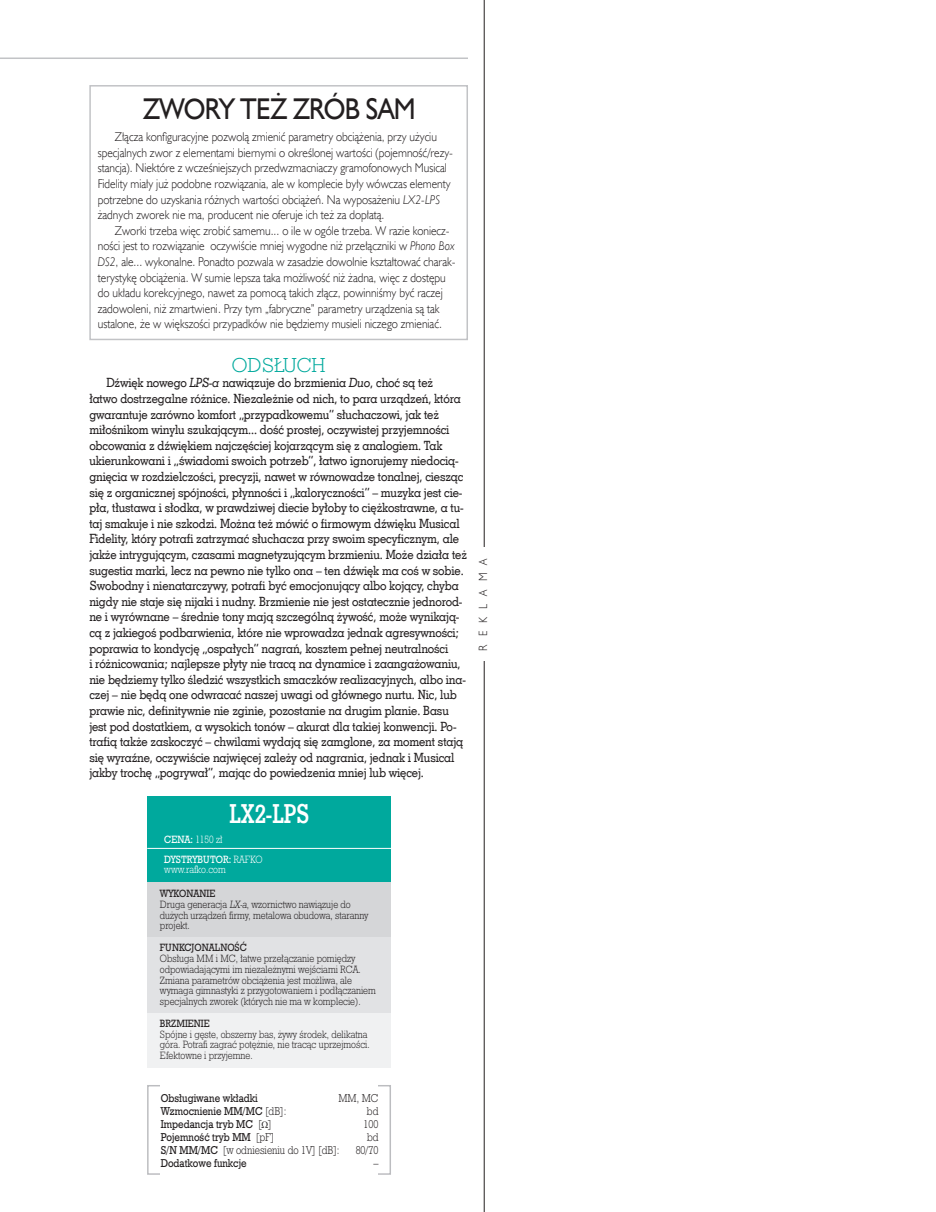
<style>
.page{position:relative;width:936px;height:1212px;background:#fff}
.page>*{position:absolute;margin:0;border:0;box-sizing:border-box;transform-origin:0 0}
.t1{font:30px "Humanst 521 EU";letter-spacing:-.025em;color:#231f20;scale:.9 1}
.t2{font:26.25px "Geo Slab 703 Bd EU";color:#fff;scale:.8 1}
.t3{font:18px "Geo Slab 703 Lt PL";color:#00a99d}
.t4{font:16.5px "Humanst 531 EU";color:#231f20;scale:.9 1}
.t5{font:12.75px/15.6px "Geo Slab 703 Md EU";letter-spacing:-.01em;color:#231f20;scale:.9 1}
.t6{font:12.75px/15.6px "Humanst 521 Lt EU";color:#231f20;scale:.9 1}
.t7{font:12px "Humanst 521 Lt EU";color:#231f20;scale:.9 1}
.t8{font:9.75px "Geo Slb 712 Md PL";color:#231f20;scale:.89 1}
.t9{font:9.75px "Geo Slb 712 Lt PL";color:#231f20;scale:.89 1}
.t10{font:9.75px "Geo Slb 712 Lt PL";color:#231f20;scale:.9 1}
.t11{font:9px/10.8px "Geo Slb 712 Lt PL";color:#231f20;scale:.9 1}
.t12{font:9px "Geo Slb 712 Md PL";color:#231f20;scale:.9 1}
.t13{font:9px "Geo Slb 712 Lt PL";color:#fff;scale:.9 1}
.t14{font:9px "Geo Slb 712 Md PL";color:#fff;scale:.9 1}
.s1{font-style:italic}
.s2{font-family:"Geo Slb 712 Md PL"}
.s3{font-family:"Geo Slb 712 Lt PL"}
</style>
<div class="page">
<hr style="left:0;top:58px;width:872px;height:1px;background:#c2c3c6">
<div style="left:147px;top:946px;width:244px;height:121px;background:#f0f1f2"></div>
<div style="left:147px;top:881px;width:244px;height:132px;background:#e1e2e4"></div>
<div style="left:147px;top:881px;width:244px;height:56px;background:#d5d6d8"></div>
<div style="left:147px;top:796px;width:244px;height:85px;background:#00a99d"></div>
<hr style="left:147px;top:848px;width:244px;height:1px;background:#fff">
<div style="left:147px;top:1085px;width:244px;height:90px;border:1px solid #bcbdc0"></div>
<div style="left:160px;top:1081px;width:217px;height:116px;background:#fff"></div>
<div style="left:468px;top:0;width:467px;height:1212px;background:#fff"></div>
<hr style="left:484px;top:0;width:1px;height:1212px;background:#231f20">
<div style="left:477px;top:548px;width:13px;height:113px;background:#fff"></div>
<div style="left:89px;top:85px;width:379px;height:255px;background:#fff;border:2px solid #c2c3c6"></div>
<h1 class="t1" style="left:143px;top:90px;width:304px">ZWORY TEŻ ZRÓB SAM</h1>
<p class="t6" style="left:98px;top:129px;width:396px;text-indent:17px">Złącza konfiguracyjne pozwolą zmienić parametry obciążenia, przy użyciu specjalnych zwor z elementami biernymi o określonej wartości (pojemność/rezy&shy;stancja). Niektóre z wcześniejszych przedwzmacniaczy gramofonowych Musical Fidelity miały już podobne rozwiązania, ale w komplecie były wówczas elementy potrzebne do uzyskania różnych wartości obciążeń. Na wyposażeniu <span class="s1">LX2-LPS </span>żadnych zworek nie ma, producent nie oferuje ich też za dopłatą.</p>
<p class="t6" style="left:98px;top:222px;width:399px;text-indent:17px">Zworki trzeba więc zrobić samemu... o ile w ogóle trzeba. W razie koniecz&shy;ności jest to rozwiązanie oczywiście mniej wygodne niż przełączniki w <span class="s1">Phono Box DS2</span>, ale... wykonalne. Ponadto pozwala w zasadzie dowolnie kształtować charak&shy;terystykę obciążenia. W sumie lepsza taka możliwość niż żadna, więc z dostępu do układu korekcyjnego, nawet za pomocą takich złącz, powinniśmy być raczej zadowoleni, niż zmartwieni. Przy tym „fabryczne” parametry urządzenia są tak ustalone, że w większości przypadków nie będziemy musieli niczego zmieniać.</p>
<h3 class="t3" style="left:232px;top:353px;width:95px">ODSŁUCH</h3>
<p class="t5" style="left:89px;top:375px;width:421px;text-indent:17px">Dźwięk nowego <span class="s1">LPS-a</span> nawiązuje do brzmienia <span class="s1">Duo</span>, choć są też<br>łatwo dostrzegalne różnice. Niezależnie od nich, to para urządzeń, która gwarantuje zarówno komfort „przypadkowemu” słuchaczowi, jak też miłośnikom winylu szukającym... dość prostej, oczywistej przyjemności obcowania z dźwiękiem najczęściej kojarzącym się z analogiem. Tak ukierunkowani i „świadomi swoich potrzeb”, łatwo ignorujemy niedocią&shy;gnięcia w rozdzielczości, precyzji, nawet w równowadze tonalnej, ciesząc się z organicznej spójności, płynności i „kaloryczności” – muzyka jest cie&shy;pła, tłustawa i słodka, w prawdziwej diecie byłoby to ciężkostrawne, a tu&shy;taj smakuje i nie szkodzi. Można też mówić o firmowym dźwięku Musical Fidelity, który potrafi zatrzymać słuchacza przy swoim specyficznym, ale jakże intrygującym, czasami magnetyzującym brzmieniu. Może działa też sugestia marki, lecz na pewno nie tylko ona – ten dźwięk ma coś w sobie.<br>Swobodny i nienatarczywy, potrafi być emocjonujący albo kojący, chyba nigdy nie staje się nijaki i nudny. Brzmienie nie jest ostatecznie jednorod&shy;ne i wyrównane – średnie tony mają szczególną żywość, może wynikają&shy;cą z jakiegoś podbarwienia, które nie wprowadza jednak agresywności; poprawia to kondycję „ospałych” nagrań, kosztem pełnej neutralności<br>i różnicowania; najlepsze płyty nie tracą na dynamice i zaangażowaniu, nie będziemy tylko śledzić wszystkich smaczków realizacyjnych, albo ina&shy;czej – nie będą one odwracać naszej uwagi od głównego nurtu. Nic, lub prawie nic, definitywnie nie zginie, pozostanie na drugim planie. Basu jest pod dostatkiem, a wysokich tonów – akurat dla takiej konwencji. Po&shy;trafią także zaskoczyć – chwilami wydają się zamglone, za moment stają się wyraźne, oczywiście najwięcej zależy od nagrania, jednak i Musical jakby trochę „pogrywał”, mając do powiedzenia mniej lub więcej.</p>
<h2 class="t2" style="left:229px;top:797px;width:101px">LX2-LPS</h2>
<p class="t13" style="left:164px;top:833px;width:66px"><span class="s2">CENA:</span> 1150 zł</p>
<p class="t14" style="left:164px;top:852px;width:111px">DYSTRYBUTOR: <span class="s3">RAFKO</span></p>
<p class="t13" style="left:164px;top:863px;width:70px">www.rafko.com</p>
<p class="t12" style="left:160px;top:887px;width:63px">WYKONANIE</p>
<p class="t11" style="left:160px;top:899px;width:233px">Druga generacja LX-a, wzornictwo nawiązuje do dużych urządzeń firmy, metalowa obudowa, staranny projekt.</p>
<p class="t12" style="left:160px;top:941px;width:98px">FUNKCJONALNOŚĆ</p>
<p class="t11" style="left:160px;top:953px;width:241px">Obsługa MM i MC, łatwe przełączanie pomiędzy odpowiadającymi im niezależnymi wejściami RCA.<br>Zmiana parametrów obciążenia jest możliwa, ale wymaga gimnastyki z przygotowaniem i podłączaniem specjalnych zworek (których nie ma w komplecie).</p>
<p class="t12" style="left:160px;top:1016px;width:57px">BRZMIENIE</p>
<p class="t11" style="left:160px;top:1028px;width:235px">Spójne i gęste, obszerny bas, żywy środek, delikatna góra. Potrafi zagrać potężnie, nie tracąc uprzejmości.<br>Efektowne i przyjemne.</p>
<p class="t8" style="left:161px;top:1091px;width:111px">Obsługiwane wkładki</p>
<p class="t10" style="left:338px;top:1091px;width:46px">MM, MC</p>
<p class="t8" style="left:161px;top:1104px;width:143px">Wzmocnienie MM/MC <span class="s3">[dB]:</span></p>
<p class="t10" style="left:367px;top:1104px;width:14px">bd</p>
<p class="t8" style="left:161px;top:1117px;width:126px">Impedancja tryb MC <span class="s3">[ ]</span></p>
<p class="t9" style="left:363px;top:1117px;width:18px">100</p>
<p class="t8" style="left:161px;top:1130px;width:129px">Pojemność tryb MM <span class="s3">[pF]</span></p>
<p class="t9" style="left:367px;top:1130px;width:14px">bd</p>
<p class="t9" style="left:161px;top:1143px;width:202px"><span class="s2">S/N MM/MC</span> [w odniesieniu do 1V] [dB]:</p>
<p class="t9" style="left:355px;top:1143px;width:27px">80/70</p>
<p class="t8" style="left:161px;top:1156px;width:98px">Dodatkowe funkcje</p>
<p class="t10" style="left:373px;top:1156px;width:7px">–</p>
<p class="t4" style="left:89px;top:1146px;width:134px">www.audio.com.pl</p>
<p class="t7" style="left:476px;top:651px;width:104px;rotate:-90deg">R E K L A M A</p>
</div>
